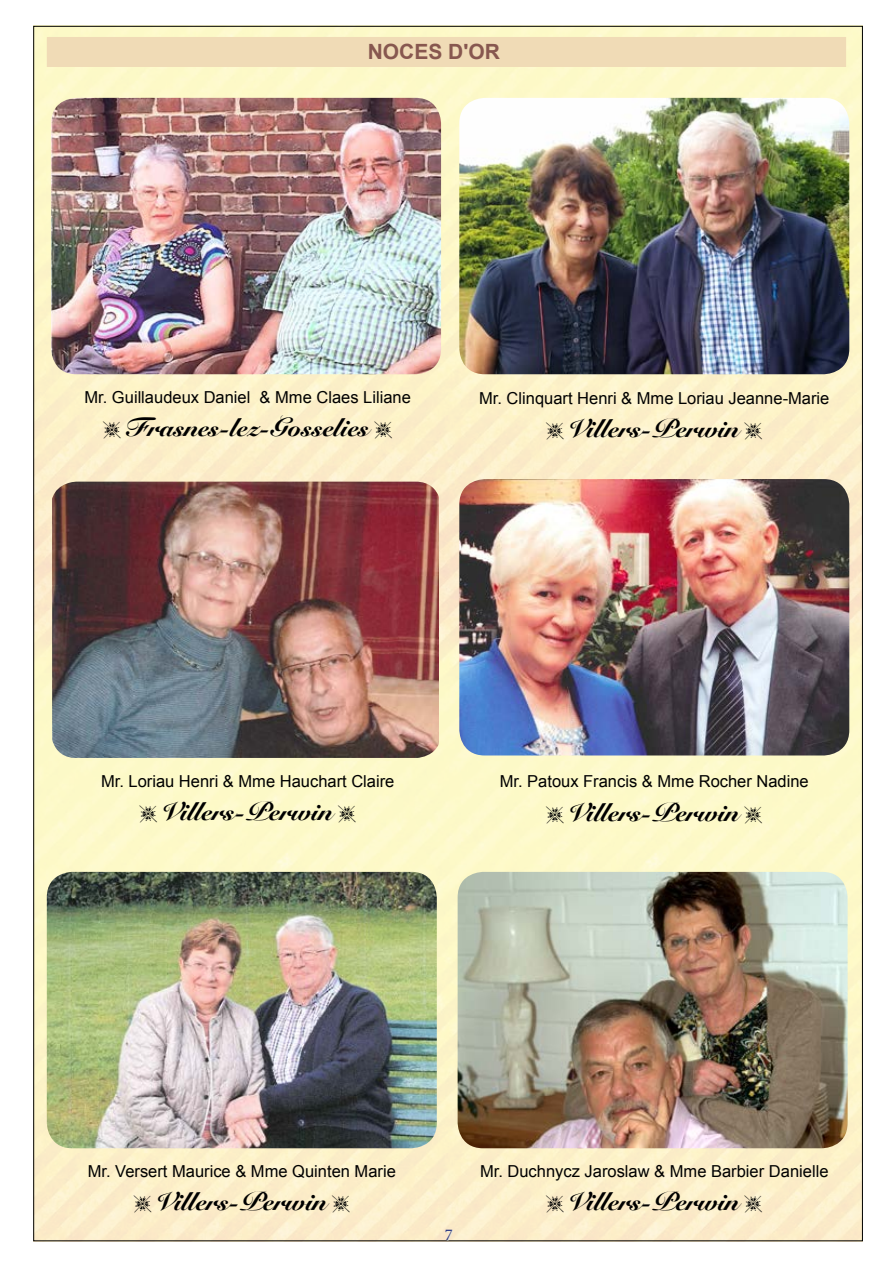
<style>
.page{position:relative;width:893px;height:1263px;background:#fff}
.page>*{position:absolute;margin:0;border:0;box-sizing:border-box;transform-origin:0 0}
.t1{font:900 25.5px "Snell Roundhand";color:#000}
.t2{font:700 21px "Arial";color:#87574f}
.t3{font:16.5px "Arial";color:#000}
.t4{font:16.5px "Minion Pro";color:#283583}
</style>
<div class="page">
<div style="left:47px;top:37px;width:799px;height:30px;background:#f0dbb6"></div>
<img style="left:47px;top:872px;width:390px;height:276px">
<img style="left:459px;top:98px;width:390px;height:276px">
<img style="left:459px;top:479px;width:390px;height:276px">
<img style="left:51px;top:98px;width:390px;height:276px">
<img style="left:458px;top:872px;width:390px;height:276px">
<img style="left:52px;top:482px;width:387px;height:276px">
<div style="left:446px;top:1230px;width:7px;height:11px;background:#daeae8;opacity:.75"></div>
<svg style="left:546px;top:422px;width:18px;height:18px"></svg>
<svg style="left:745px;top:422px;width:17px;height:18px"></svg>
<svg style="left:546px;top:806px;width:18px;height:17px"></svg>
<svg style="left:745px;top:806px;width:17px;height:17px"></svg>
<svg style="left:546px;top:1196px;width:18px;height:17px"></svg>
<svg style="left:745px;top:1196px;width:17px;height:17px"></svg>
<svg style="left:103px;top:422px;width:18px;height:17px"></svg>
<svg style="left:375px;top:422px;width:17px;height:17px"></svg>
<svg style="left:140px;top:806px;width:17px;height:17px"></svg>
<svg style="left:338px;top:806px;width:18px;height:17px"></svg>
<svg style="left:134px;top:1196px;width:17px;height:17px"></svg>
<svg style="left:332px;top:1196px;width:18px;height:17px"></svg>
<p class="t2" style="left:368px;top:38px;width:134px">NOCES D'OR</p>
<p class="t3" style="left:84px;top:386px;width:328px">Mr. Guillaudeux Daniel &amp; Mme Claes Liliane</p>
<h1 class="t1" style="left:125px;top:413px;width:245px">Frasnes-lez-Gosselies</h1>
<p class="t3" style="left:479px;top:387px;width:352px">Mr. Clinquart Henri &amp; Mme Loriau Jeanne-Marie</p>
<h1 class="t1" style="left:568px;top:413px;width:172px">Villers-Perwin</h1>
<p class="t3" style="left:101px;top:771px;width:295px">Mr. Loriau Henri &amp; Mme Hauchart Claire</p>
<h1 class="t1" style="left:162px;top:796px;width:172px">Villers-Perwin</h1>
<p class="t3" style="left:500px;top:771px;width:311px">Mr. Patoux Francis &amp; Mme Rocher Nadine</p>
<h1 class="t1" style="left:568px;top:797px;width:172px">Villers-Perwin</h1>
<p class="t3" style="left:88px;top:1160px;width:310px">Mr. Versert Maurice &amp; Mme Quinten Marie</p>
<h1 class="t1" style="left:156px;top:1187px;width:172px">Villers-Perwin</h1>
<p class="t4" style="left:445px;top:1223px;width:9px">7</p>
<p class="t3" style="left:480px;top:1160px;width:350px">Mr. Duchnycz Jaroslaw &amp; Mme Barbier Danielle</p>
<h1 class="t1" style="left:568px;top:1187px;width:172px">Villers-Perwin</h1>
</div>
